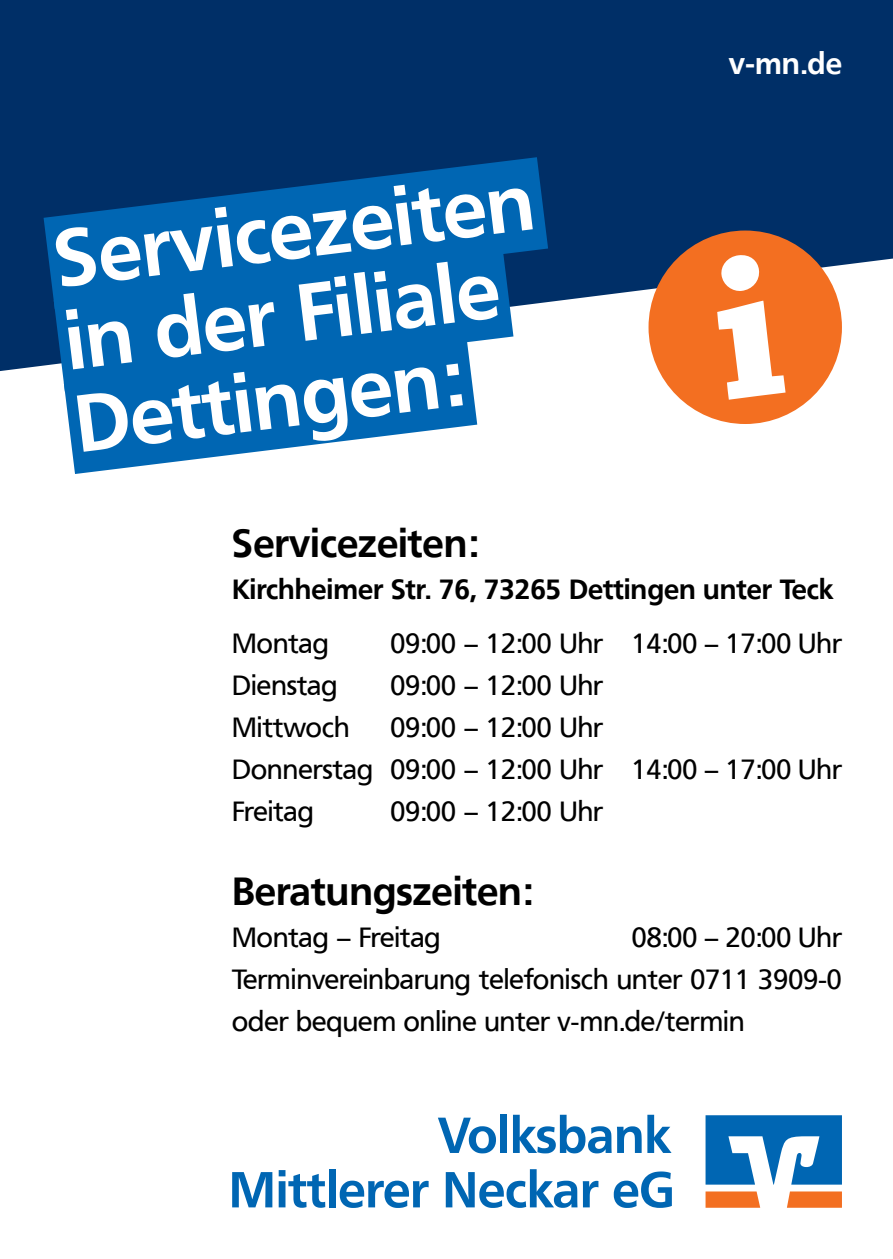
<style>
.page{position:relative;width:893px;height:1259px;background:#fff}
.page>*{position:absolute;margin:0;border:0;box-sizing:border-box;transform-origin:0 0}
.A4___Headline_mehrze{font:700 80.1px "Frutiger VR";color:#fff}
.A4___Fließtext{font:700 39px "Frutiger VR";color:#000}
.t1{font:700 30px "Frutiger VR";color:#fff}
.A4___Fließtext-2{font:27.6px/42px "Frutiger VR";color:#000}
.A4___Fließtext-3{font:700 27.6px "Frutiger VR";color:#000}
</style>
<div class="page">
<div style="left:0;top:0;width:893px;height:374px;background:#002f67"></div>
<svg style="left:787px;top:1191px;width:55px;height:16px"></svg>
<svg style="left:705px;top:1191px;width:55px;height:16px"></svg>
<svg style="left:705px;top:1115px;width:137px;height:69px"></svg>
<svg style="left:438px;top:1117px;width:58px;height:36px"></svg>
<div style="left:500px;top:1114px;width:7px;height:39px;background:#0066b3"></div>
<svg style="left:513px;top:1114px;width:158px;height:39px"></svg>
<svg style="left:232px;top:1172px;width:40px;height:35px"></svg>
<svg style="left:279px;top:1170px;width:46px;height:37px"></svg>
<div style="left:329px;top:1169px;width:6px;height:38px;background:#0066b3"></div>
<svg style="left:340px;top:1180px;width:89px;height:28px"></svg>
<svg style="left:446px;top:1169px;width:131px;height:39px"></svg>
<svg style="left:583px;top:1180px;width:15px;height:27px"></svg>
<svg style="left:614px;top:1171px;width:58px;height:37px"></svg>
<div style="left:648px;top:230px;width:194px;height:194px;background:#f36f21;border-radius:50%"></div>
<svg style="left:717px;top:255px;width:68px;height:145px"></svg>
<svg style="left:0;top:100px;width:645px;height:266px;background:#0a3a71"></svg>
<svg style="left:0;top:188px;width:610px;height:186px;background:#0c5ea2"></svg>
<svg style="left:0;top:276px;width:574px;height:198px"></svg>
<p class="A4___Headline_mehrze" style="left:49px;top:212px;width:484px;rotate:-7deg">Servicezeiten</p>
<p class="A4___Headline_mehrze" style="left:59px;top:294px;width:439px;rotate:-7deg">in der Filiale</p>
<p class="A4___Headline_mehrze" style="left:69px;top:377px;width:392px;rotate:-7deg">Dettingen:</p>
<p class="t1" style="left:729px;top:45px;width:115px">v-mn.de</p>
<p class="A4___Fließtext" style="left:232px;top:520px;width:248px">Servicezeiten:</p>
<p class="A4___Fließtext-3" style="left:232px;top:573px;width:603px">Kirchheimer Str. 76, 73265 Dettingen unter Teck</p>
<p class="A4___Fließtext-2" style="left:232px;top:623px;width:98px">Montag</p>
<p class="A4___Fließtext-2" style="left:390px;top:623px;width:453px">09:00 – 12:00 Uhr 14:00 – 17:00 Uhr</p>
<p class="A4___Fließtext-2" style="left:232px;top:665px;width:107px">Dienstag</p>
<p class="A4___Fließtext-2" style="left:390px;top:665px;width:214px">09:00 – 12:00 Uhr</p>
<p class="A4___Fließtext-2" style="left:232px;top:707px;width:119px">Mittwoch</p>
<p class="A4___Fließtext-2" style="left:390px;top:707px;width:214px">09:00 – 12:00 Uhr</p>
<p class="A4___Fließtext-2" style="left:232px;top:749px;width:611px">Donnerstag 09:00 – 12:00 Uhr 14:00 – 17:00 Uhr</p>
<p class="A4___Fließtext-2" style="left:232px;top:791px;width:83px">Freitag</p>
<p class="A4___Fließtext-2" style="left:390px;top:791px;width:214px">09:00 – 12:00 Uhr</p>
<p class="A4___Fließtext" style="left:232px;top:868px;width:303px">Beratungszeiten:</p>
<p class="A4___Fließtext-2" style="left:232px;top:917px;width:210px">Montag – Freitag</p>
<p class="A4___Fließtext-2" style="left:632px;top:917px;width:212px">08:00 – 20:00 Uhr</p>
<p class="A4___Fließtext-2" style="left:232px;top:959px;width:611px">Terminvereinbarung telefonisch unter 0711 3909-0 oder bequem online unter v-mn.de/termin</p>
</div>
